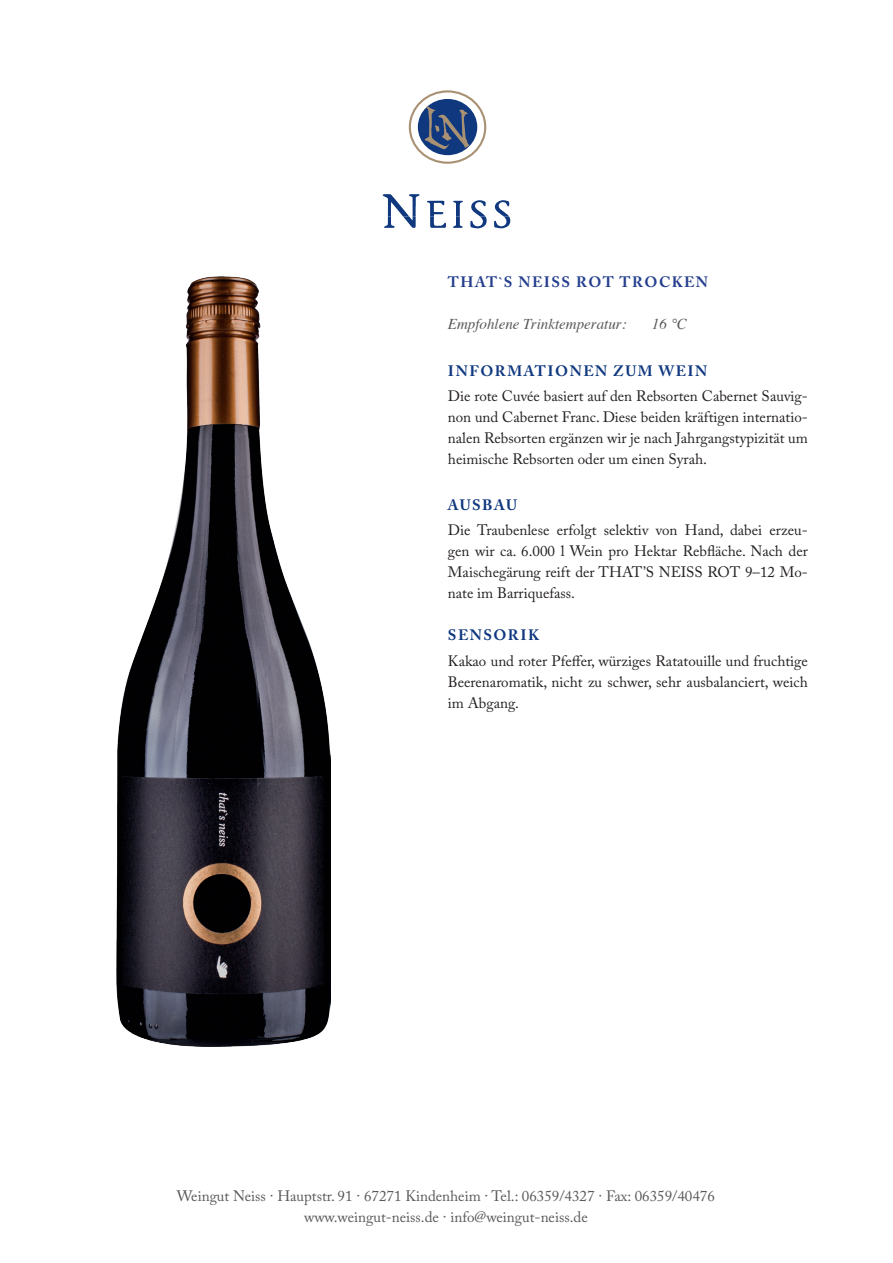
<style>
.page{position:relative;width:893px;height:1263px;background:#fff}
.page>*{position:absolute;margin:0;border:0;box-sizing:border-box;transform-origin:0 0}
.t1{font:15px/21px "Adobe Caslon Pro";color:#231f20;text-align:justify}
.t2{font:15px/21px "Adobe Caslon Pro";color:#57585a;text-align:center}
.t3{font:700 15px "Adobe Caslon Pro";letter-spacing:.1em;color:#0f387f}
.t4{font:italic 15px "Times";color:#57585a}
.t5{font:700 15px "Adobe Caslon Pro";letter-spacing:.1em;color:#253f8e}
</style>
<div class="page">
<svg style="left:383px;top:194px;width:127px;height:34px"></svg>
<div style="left:418px;top:99px;width:59px;height:56px;background:#0f387f;border-radius:50%"></div>
<div style="left:409px;top:90px;width:77px;height:74px;border:2px solid #a99173;border-radius:50%"></div>
<svg style="left:424px;top:106px;width:46px;height:43px"></svg>
<img style="left:116px;top:276px;width:215px;height:771px">
<p class="t5" style="left:448px;top:273px;width:262px">THAT`S NEISS ROT TROCKEN</p>
<p class="t4" style="left:448px;top:311px;width:180px">Empfohlene Trinktemperatur:</p>
<p class="t4" style="left:652px;top:311px;width:36px">16 °C</p>
<p class="t3" style="left:448px;top:362px;width:261px">INFORMATIONEN ZUM WEIN</p>
<p class="t1" style="left:448px;top:385px;width:361px">Die rote Cuvée basiert auf den Rebsorten Cabernet Sauvig&shy;non und Cabernet Franc. Diese beiden kräftigen internatio&shy;nalen Rebsorten ergänzen wir je nach Jahrgangstypizität um heimische Rebsorten oder um einen Syrah.</p>
<p class="t3" style="left:448px;top:496px;width:71px">AUSBAU</p>
<p class="t1" style="left:448px;top:520px;width:362px">Die Traubenlese erfolgt selektiv von Hand, dabei erzeu&shy;gen wir ca. 6.000 l Wein pro Hektar Rebfläche. Nach der Maischegärung reift der THAT’S NEISS ROT 9–12 Mo&shy;nate im Barriquefass.</p>
<p class="t3" style="left:448px;top:626px;width:93px">SENSORIK</p>
<p class="t1" style="left:448px;top:650px;width:361px">Kakao und roter Pfeffer, würziges Ratatouille und fruchtige Beerenaromatik, nicht zu schwer, sehr ausbalanciert, weich im Abgang.</p>
<p class="t2" style="left:177px;top:1185px;width:540px">Weingut Neiss · Hauptstr. 91 · 67271 Kindenheim · Tel.: 06359/4327 · Fax: 06359/40476 www.weingut-neiss.de · info@weingut-neiss.de</p>
</div>
